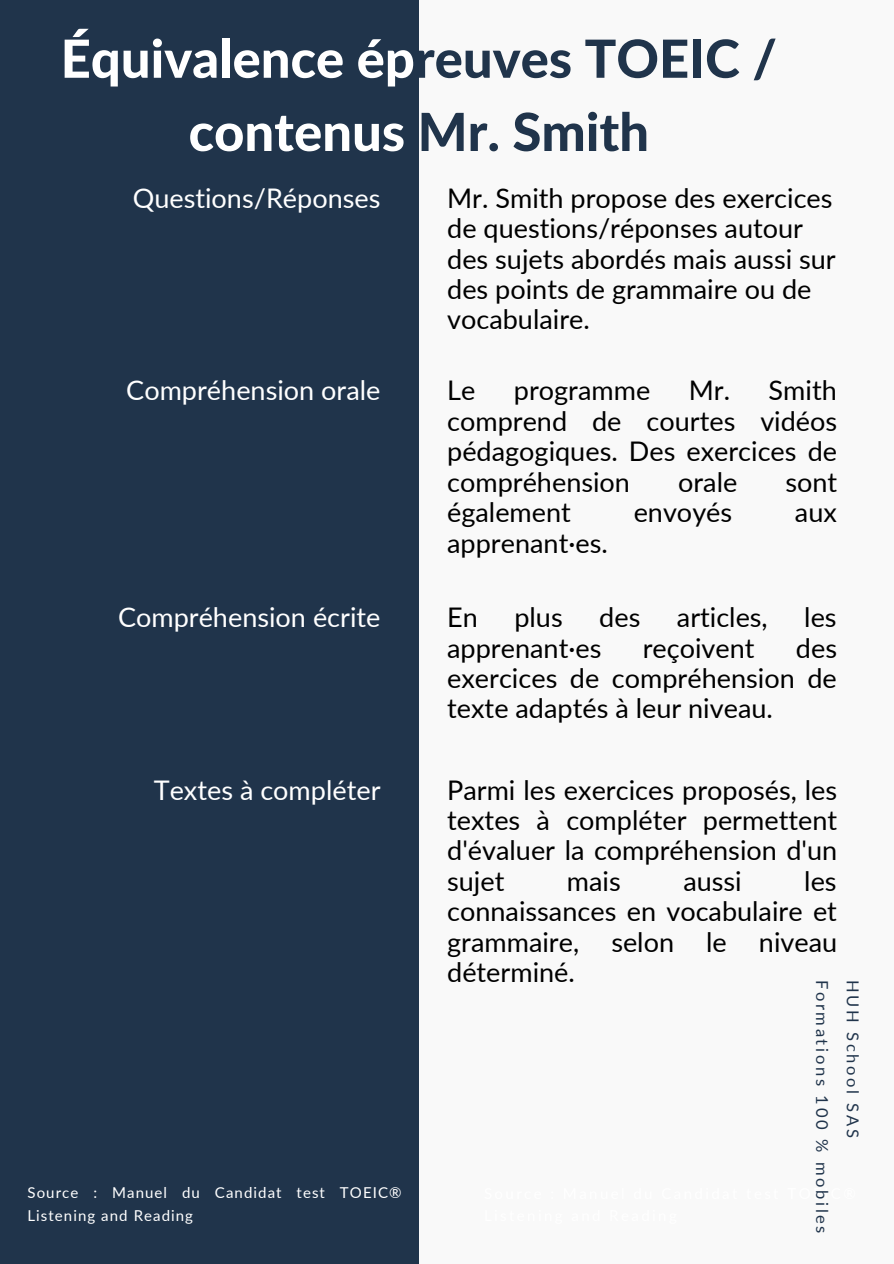
<style>
.page{position:relative;width:894px;height:1264px;background:#fff}
.page>*{position:absolute;margin:0;border:0;box-sizing:border-box;transform-origin:0 0}
.t1{font:800 52.5px/73.2px "Lato";color:#fff;text-align:center}
.t2{font:27px/30.5px "Lato";color:#000;text-align:justify}
.t3{font:27px "Lato";color:#fff}
.t4{font:16.5px "Lato";letter-spacing:.16em;color:#20344b}
.t5{font:15px/23.7px "Lato";letter-spacing:.07em;color:#fff}
.s1{color:#20344b}
</style>
<div class="page">
<div style="left:0;top:0;width:893px;height:1263px;background:#f9f9f9"></div>
<div style="left:0;top:0;width:418px;height:1263px;background:#20344b"></div>
<p class="t1" style="left:61px;top:21px;width:717px">Équivalence ép<span class="s1">reuves TOEIC / </span>contenus <span class="s1">Mr. Smith</span></p>
<p class="t3" style="left:133px;top:181px;width:249px">Questions/Réponses</p>
<p class="t2" style="left:447px;top:182px;width:390px;text-align:left">Mr. Smith propose des exercices de questions/réponses autour des sujets abordés mais aussi sur des points de grammaire ou de vocabulaire.</p>
<p class="t3" style="left:126px;top:373px;width:256px">Compréhension orale</p>
<p class="t3" style="left:118px;top:600px;width:264px">Compréhension écrite</p>
<p class="t2" style="left:447px;top:375px;width:391px;text-indent:241px">Mr. Smith comprend de courtes vidéos pédagogiques. Des exercices de compréhension</p>
<p class="t2" style="left:447px;top:375px;width:30px">Le</p>
<p class="t2" style="left:513px;top:375px;width:138px">programme</p>
<p class="t2" style="left:678px;top:466px;width:61px">orale</p>
<p class="t2" style="left:785px;top:466px;width:53px">sont</p>
<p class="t2" style="left:447px;top:496px;width:125px">également</p>
<p class="t2" style="left:633px;top:496px;width:100px">envoyés</p>
<p class="t2" style="left:794px;top:496px;width:43px">aux</p>
<p class="t2" style="left:447px;top:527px;width:162px">apprenant·es.</p>
<p class="t2" style="left:447px;top:601px;width:32px">En</p>
<p class="t2" style="left:514px;top:601px;width:50px">plus</p>
<p class="t2" style="left:599px;top:601px;width:43px">des</p>
<p class="t2" style="left:676px;top:601px;width:92px">articles,</p>
<p class="t2" style="left:804px;top:601px;width:34px">les</p>
<p class="t2" style="left:447px;top:632px;width:156px">apprenant·es</p>
<p class="t2" style="left:642px;top:632px;width:113px">reçoivent</p>
<p class="t2" style="left:447px;top:632px;width:391px;text-indent:348px">des exercices de compréhension de texte adaptés à leur niveau.</p>
<p class="t3" style="left:154px;top:773px;width:228px">Textes à compléter</p>
<p class="t5" style="left:27px;top:1179px;width:375px">Source : Manuel du Candidat test TOEIC®<br>Listening and Reading</p>
<p class="t2" style="left:447px;top:774px;width:391px">Parmi les exercices proposés, les textes à compléter permettent d'évaluer la compréhension d'un sujet</p>
<p class="t2" style="left:447px;top:865px;width:391px;text-indent:357px">les connaissances en vocabulaire et grammaire, selon le niveau déterminé.</p>
<p class="t2" style="left:567px;top:865px;width:55px">mais</p>
<p class="t2" style="left:683px;top:865px;width:60px">aussi</p>
<p class="t4" style="left:832px;top:979px;width:255px;rotate:90deg">Formations 100 % mobiles</p>
<p class="t4" style="left:862px;top:979px;width:160px;rotate:90deg">HUH School SAS</p>
</div>
